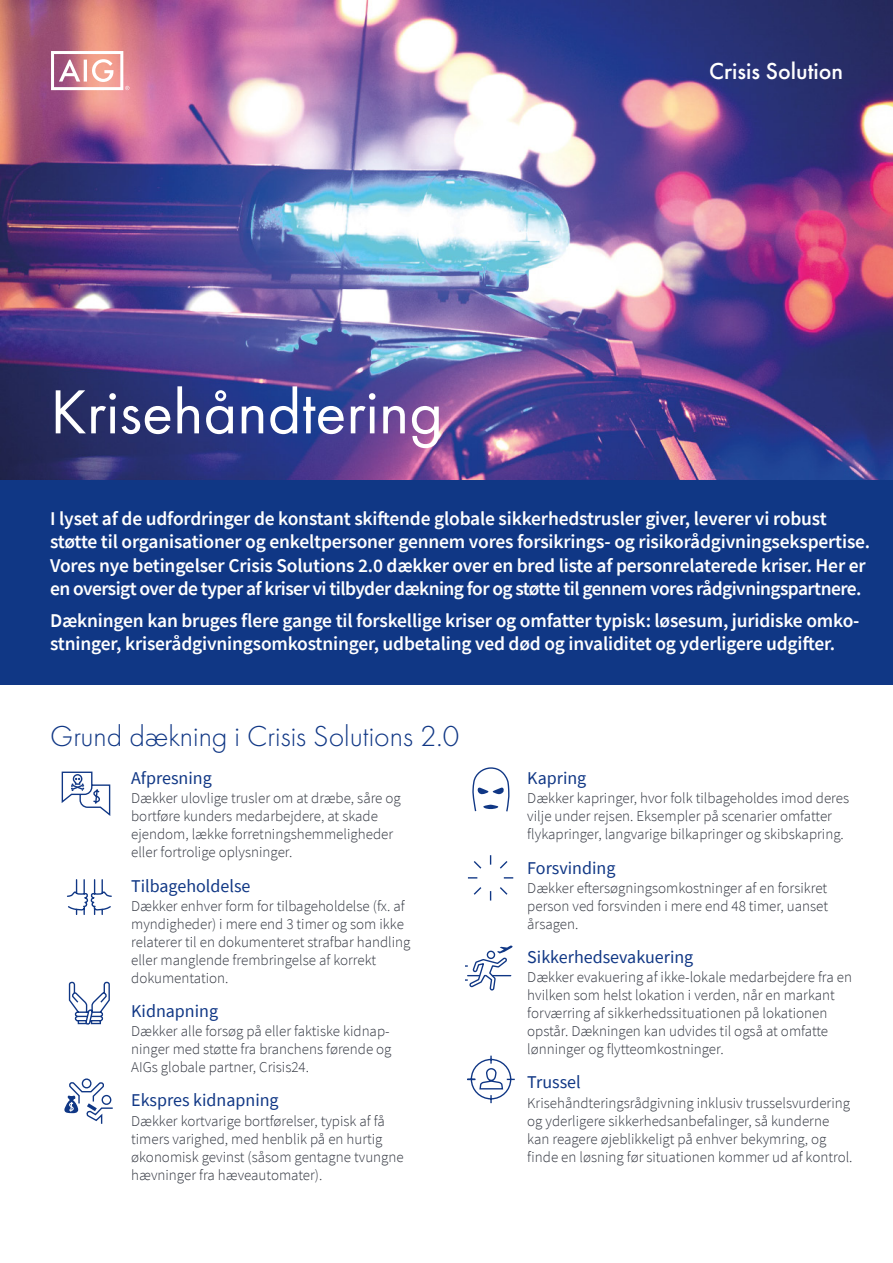
<style>
.page{position:relative;width:893px;height:1263px;background:#fff}
.page>*{position:absolute;margin:0;border:0;box-sizing:border-box;transform-origin:0 0}
.t1{font:64.5px "Futura PT";color:#fff}
.Headers{font:300 30px "Futura PT";color:#103785}
.t2{font:500 24px "Futura PT";color:#fff}
.t3{font:600 19.5px/23.4px "Source Sans Pro";letter-spacing:-.01em;color:#fff}
.t4{font:600 19.5px/23.4px "Source Sans Pro";letter-spacing:-.03em;color:#fff}
.Covers{font:18px "Source Sans Pro";color:#103785}
.Text{font:300 15px/18px "Source Sans Pro";color:#323640}
</style>
<div class="page">
<img style="left:0;top:0;width:893px;height:480px">
<svg style="left:51px;top:51px;width:78px;height:39px"></svg>
<div style="left:0;top:480px;width:893px;height:205px;background:#103785"></div>
<svg style="left:62px;top:771px;width:49px;height:45px"></svg>
<svg style="left:64px;top:1078px;width:49px;height:46px"></svg>
<svg style="left:67px;top:879px;width:45px;height:146px"></svg>
<svg style="left:473px;top:767px;width:36px;height:45px"></svg>
<svg style="left:467px;top:1055px;width:48px;height:48px"></svg>
<svg style="left:466px;top:855px;width:48px;height:136px"></svg>
<p class="t1" style="left:50px;top:374px;width:394px">Krisehåndtering</p>
<p class="t2" style="left:709px;top:56px;width:135px">Crisis Solution</p>
<p class="t3" style="left:50px;top:506px;width:822px">I lyset af de udfordringer de konstant skiftende globale sikkerhedstrusler giver, leverer vi robust støtte til organisationer og enkeltpersoner gennem vores forsikrings- og risikorådgivningsekspertise.</p>
<p class="t4" style="left:50px;top:553px;width:817px">Vores nye betingelser Crisis Solutions 2.0 dækker over en bred liste af personrelaterede kriser. Her er en oversigt over de typer af kriser vi tilbyder dækning for og støtte til gennem vores rådgivningspartnere.</p>
<p class="t3" style="left:50px;top:609px;width:811px">Dækningen kan bruges flere gange til forskellige kriser og omfatter typisk: løsesum, juridiske omko&shy;stninger, kriserådgivningsomkostninger, udbetaling ved død og invaliditet og yderligere udgifter.</p>
<p class="Headers" style="left:50px;top:719px;width:410px">Grund dækning i Crisis Solutions 2.0</p>
<p class="Covers" style="left:131px;top:767px;width:82px">Afpresning</p>
<p class="Text" style="left:131px;top:789px;width:271px">Dækker ulovlige trusler om at dræbe, såre og bortføre kunders medarbejdere, at skade ejendom, lække forretningshemmeligheder eller fortrolige oplysninger.</p>
<p class="Covers" style="left:131px;top:874px;width:121px">Tilbageholdelse</p>
<p class="Text" style="left:131px;top:897px;width:281px">Dækker enhver form for tilbageholdelse (fx. af myndigheder) i mere end 3 timer og som ikke relaterer til en dokumenteret strafbar handling eller manglende frembringelse af korrekt dokumentation.</p>
<p class="Covers" style="left:131px;top:999px;width:88px">Kidnapning</p>
<p class="Text" style="left:131px;top:1022px;width:262px">Dækker alle forsøg på eller faktiske kidnap&shy;ninger med støtte fra branchens førende og<br>AIGs globale partner, Crisis24.</p>
<p class="Covers" style="left:131px;top:1089px;width:149px">Ekspres kidnapning</p>
<p class="Text" style="left:131px;top:1111px;width:274px">Dækker kortvarige bortførelser, typisk af få timers varighed, med henblik på en hurtig økonomisk gevinst (såsom gentagne tvungne hævninger fra hæveautomater).</p>
<p class="Covers" style="left:527px;top:767px;width:61px">Kapring</p>
<p class="Text" style="left:527px;top:789px;width:323px">Dækker kapringer, hvor folk tilbageholdes imod deres vilje under rejsen. Eksempler på scenarier omfatter flykapringer, langvarige bilkapringer og skibskapring.</p>
<p class="Covers" style="left:527px;top:856px;width:90px">Forsvinding</p>
<p class="Text" style="left:527px;top:879px;width:302px;text-align:justify">Dækker eftersøgningsomkostninger af en forsikret person ved forsvinden i mere end 48 timer, uanset årsagen.</p>
<p class="Covers" style="left:527px;top:945px;width:168px">Sikkerhedsevakuering</p>
<p class="Text" style="left:527px;top:968px;width:326px">Dækker evakuering af ikke-lokale medarbejdere fra en hvilken som helst lokation i verden, når en markant forværring af sikkerhedssituationen på lokationen opstår. Dækningen kan udvides til også at omfatte lønninger og flytteomkostninger.</p>
<p class="Covers" style="left:527px;top:1071px;width:55px">Trussel</p>
<p class="Text" style="left:527px;top:1093px;width:327px">Krisehåndteringsrådgivning inklusiv trusselsvurdering og yderligere sikkerhedsanbefalinger, så kunderne kan reagere øjeblikkeligt på enhver bekymring, og finde en løsning før situationen kommer ud af kontrol.</p>
</div>
